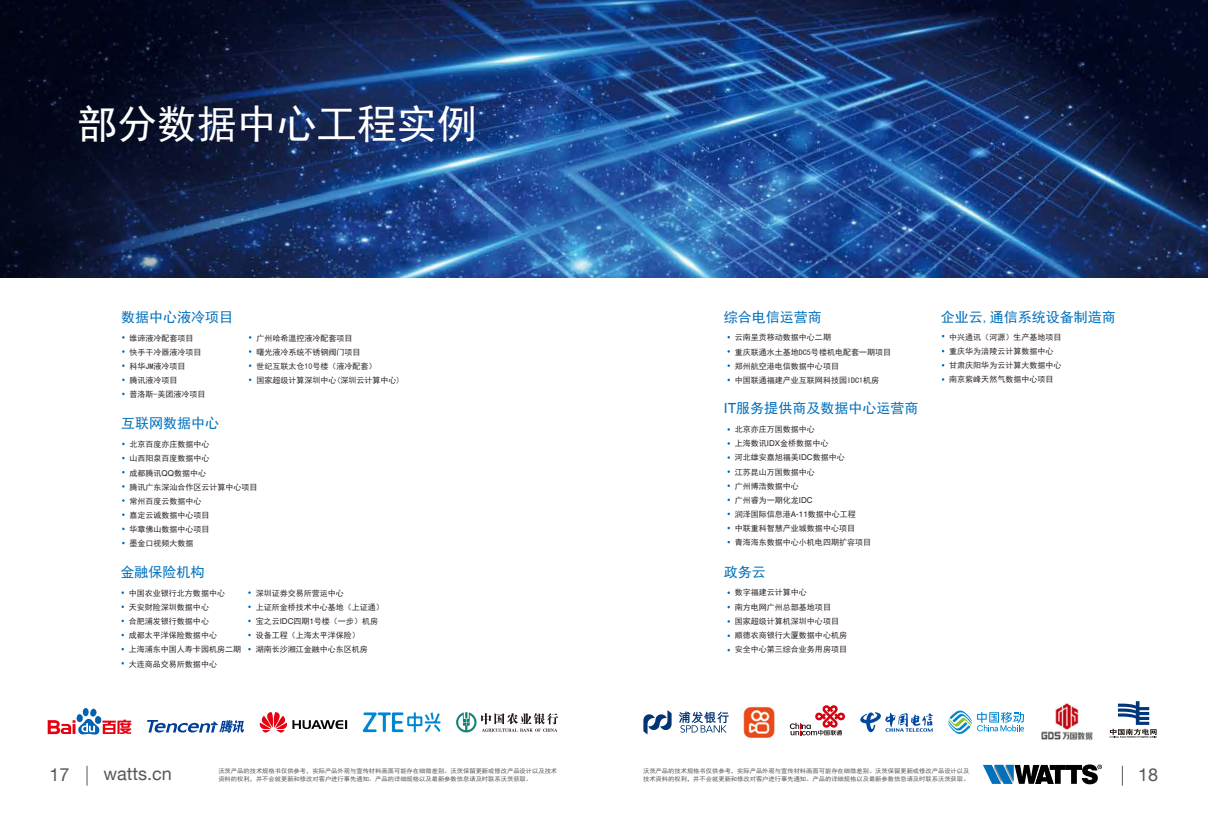
<style>
.page{position:relative;width:1208px;height:825px;background:#fff}
.page>*{position:absolute;margin:0;border:0;box-sizing:border-box;transform-origin:0 0}
.t1{font:40px "Sim Hei";color:#fff}
.t2{font:18px "Helvetica Neue LT";letter-spacing:-.01em;color:#595757}
.t3{font:14px "Sim Hei";color:#0070bd}
.t4{font:8px/14.2px "Sim Hei";color:#2f2725}
.t5{font:6px/7.2px "Sim Hei";color:#595757;scale:1.05 1}
.s1{font-family:"Helvetica"}
</style>
<div class="page">
<svg style="left:983px;top:764px;width:119px;height:20px"></svg>
<svg style="left:87px;top:766px;width:1px;height:20px"></svg>
<svg style="left:1122px;top:766px;width:1px;height:20px"></svg>
<img style="left:352px;top:0;width:856px;height:277px">
<svg style="left:0;top:0;width:352px;height:277px;background:#0c1837"></svg>
<svg style="left:48px;top:708px;width:83px;height:27px"></svg>
<svg style="left:147px;top:720px;width:97px;height:13px"></svg>
<svg style="left:860px;top:712px;width:73px;height:20px"></svg>
<svg style="left:948px;top:710px;width:23px;height:24px"></svg>
<svg style="left:977px;top:712px;width:47px;height:19px"></svg>
<svg style="left:790px;top:705px;width:55px;height:30px"></svg>
<svg style="left:260px;top:712px;width:87px;height:20px"></svg>
<svg style="left:363px;top:712px;width:77px;height:20px"></svg>
<svg style="left:678px;top:711px;width:50px;height:22px"></svg>
<svg style="left:643px;top:710px;width:28px;height:24px"></svg>
<svg style="left:456px;top:712px;width:102px;height:21px"></svg>
<img style="left:1041px;top:703px;width:52px;height:37px">
<svg style="left:1109px;top:701px;width:47px;height:37px"></svg>
<img style="left:744px;top:707px;width:30px;height:30px">
<h1 class="t1" style="left:77px;top:103px;width:401px">部分数据中心工程实例</h1>
<h3 class="t3" style="left:121px;top:309px;width:114px">数据中心液冷项目</h3>
<p class="t4" style="left:130px;top:331px;width:77px">维谛液冷配套项目<br>快手干冷器液冷项目科华JM液冷项目<br>腾讯液冷项目<br>普洛斯-美团液冷项目</p>
<p class="t4" style="left:256px;top:331px;width:145px">广州哈希温控液冷配套项目<br>曙光液冷系统不锈钢阀门项目<br>世纪互联太仓10号楼（液冷配套）<br>国家超级计算深圳中心(深圳云计算中心)</p>
<h3 class="t3" style="left:121px;top:416px;width:100px">互联网数据中心</h3>
<p class="t4" style="left:130px;top:437px;width:130px">北京百度亦庄数据中心<br>山西阳泉百度数据中心<br>成都腾讯<span class="s1">QQ</span>数据中心<br>腾讯广东深汕合作区云计算中心项目常州百度云数据中心<br>嘉定云诚数据中心项目<br>华章佛山数据中心项目<br>墨金口视频大数据</p>
<h3 class="t3" style="left:120px;top:565px;width:85px">金融保险机构</h3>
<p class="t4" style="left:129px;top:586px;width:113px">中国农业银行北方数据中心<br>天安财险深圳数据中心<br>合肥浦发银行数据中心<br>成都太平洋保险数据中心<br>上海浦东中国人寿卡园机房二期大连商品交易所数据中心</p>
<p class="t4" style="left:256px;top:586px;width:129px">深圳证券交易所营运中心<br>上证所金桥技术中心基地（上证通）宝之云<span class="s1">IDC</span>四期<span class="s1">1</span>号楼（一步）机房设备工程（上海太平洋保险）<br>湖南长沙湘江金融中心东区机房</p>
<h3 class="t3" style="left:724px;top:309px;width:99px">综合电信运营商</h3>
<p class="t4" style="left:735px;top:330px;width:157px">云南呈贡移动数据中心二期<br>重庆联通水土基地DC5号楼机电配套一期项目郑州航空港电信数据中心项目<br>中国联通福建产业互联网科技园IDC1机房</p>
<h3 class="t3" style="left:724px;top:401px;width:196px"><span class="s1">IT</span>服务提供商及数据中心运营商</h3>
<p class="t4" style="left:735px;top:422px;width:137px">北京亦庄万国数据中心<br>上海数讯<span class="s1">IDX</span>金桥数据中心<br>河北雄安嘉旭福美<span class="s1">IDC</span>数据中心<br>江苏昆山万国数据中心<br>广州博浩数据中心<br>广州睿为一期化龙<span class="s1">IDC<br></span>润泽国际信息港<span class="s1">A-11</span>数据中心工程<br>中联重科智慧产业城数据中心项目<br>青海海东数据中心小机电四期扩容项目</p>
<h3 class="t3" style="left:724px;top:565px;width:43px">政务云</h3>
<p class="t4" style="left:735px;top:585px;width:113px">数字福建云计算中心<br>南方电网广州总部基地项目<br>国家超级计算机深圳中心项目顺德农商银行大厦数据中心机房安全中心第三综合业务用房项目</p>
<h3 class="t3" style="left:940px;top:309px;width:176px">企业云,通信系统设备制造商</h3>
<p class="t4" style="left:949px;top:330px;width:114px">中兴通讯（河源）生产基地项目重庆华为涪陵云计算数据中心甘肃庆阳华为云计算大数据中心南京紫峰天然气数据中心项目</p>
<h2 class="t2" style="left:50px;top:764px;width:22px">17</h2>
<h2 class="t2" style="left:103px;top:763px;width:70px">watts.cn</h2>
<h2 class="t2" style="left:1138px;top:764px;width:22px">18</h2>
<p class="t5" style="left:218px;top:768px;width:324px">沃茨产品的技术规格书仅供参考，实际产品外观与宣传材料画面可能存在细微差别。沃茨保留更新或修改产品设计以及技术资料的权利，并不会就更新和修改对客户进行事先通知。产品的详细规格以及最新参数信息请及时联系沃茨获取。</p>
<p class="t5" style="left:643px;top:768px;width:312px">沃茨产品的技术规格书仅供参考，实际产品外观与宣传材料画面可能存在细微差别。沃茨保留更新或修改产品设计以及技术资料的权利，并不会就更新和修改对客户进行事先通知。产品的详细规格以及最新参数信息请及时联系沃茨获取。</p>
</div>
